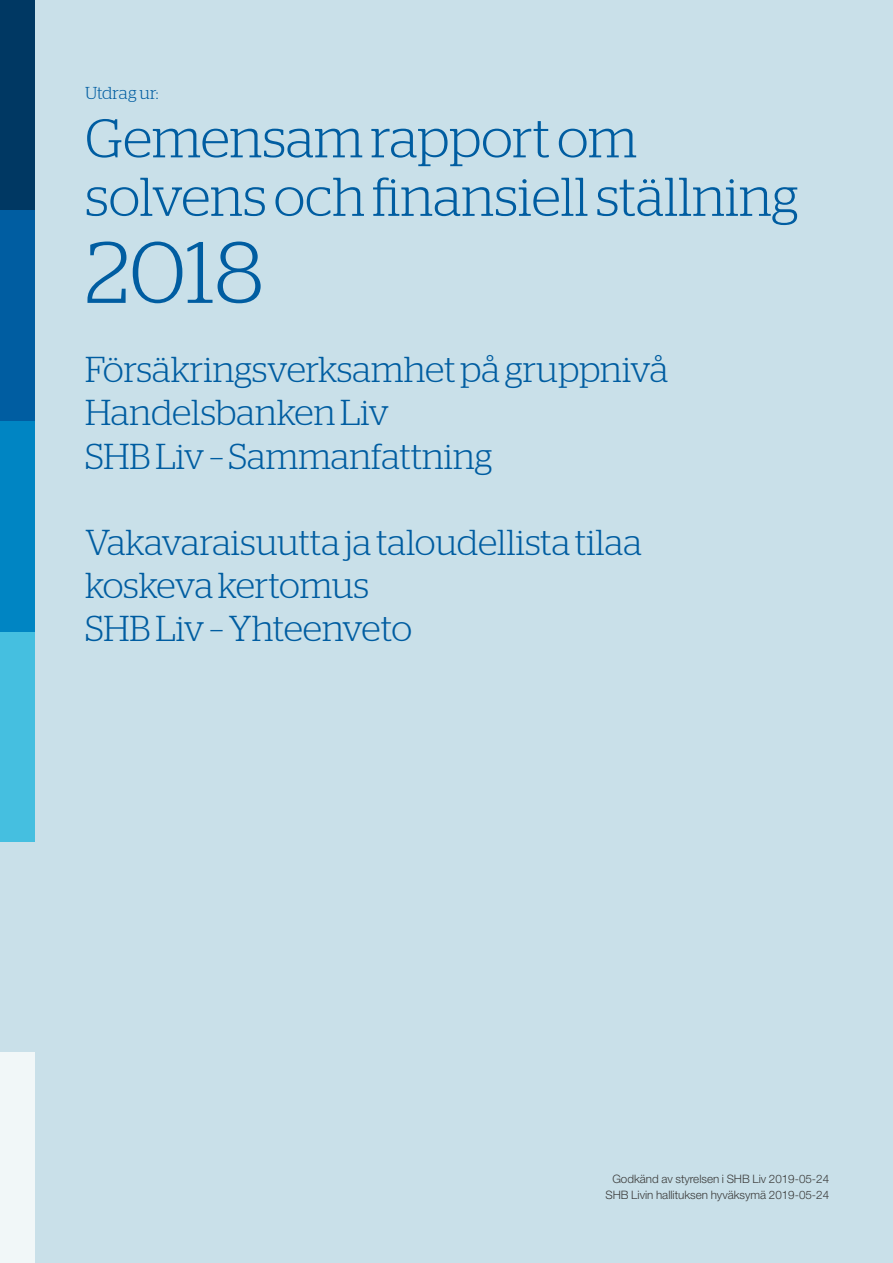
<style>
.page{position:relative;width:893px;height:1263px;background:#c9e0e9}
.page>*{position:absolute;margin:0;border:0;box-sizing:border-box;transform-origin:0 0}
.t1{font:300 87px "Stag";color:#005da1}
.t2{font:300 54.45px/58.5px "Stag";color:#005da1}
.t3{font:300 36px/43.2px "Stag";color:#005da1}
.t4{font:300 17.25px "Stag";color:#005da1}
.t5{font:300 11.7px/15.8px "Helvetica Neue LT Pro";color:#3b3b3a;text-align:center}
</style>
<div class="page">
<div style="left:0;top:0;width:34px;height:210px;background:#003863"></div>
<div style="left:0;top:210px;width:34px;height:211px;background:#005da1"></div>
<div style="left:0;top:631px;width:34px;height:211px;background:#45bfe0"></div>
<div style="left:0;top:421px;width:34px;height:210px;background:#0085c3"></div>
<div style="left:0;top:1052px;width:34px;height:211px;background:#f1f7f8"></div>
<p class="t4" style="left:85px;top:83px;width:75px">Utdrag ur:</p>
<h2 class="t2" style="left:85px;top:108px;width:715px">Gemensam rapport om solvens och finansiell ställning</h2>
<h1 class="t1" style="left:85px;top:223px;width:180px">2018</h1>
<p class="t3" style="left:85px;top:347px;width:585px">Försäkringsverksamhet på gruppnivå<br>Handelsbanken Liv<br>SHB Liv – Sammanfattning</p>
<p class="t3" style="left:85px;top:520px;width:558px">Vakavaraisuutta ja taloudellista tilaa koskeva kertomus<br>SHB Liv – Yhteenveto</p>
<p class="t5" style="left:605px;top:1171px;width:225px">Godkänd av styrelsen i SHB Liv 2019-05-24<br>SHB Livin hallituksen hyväksymä 2019-05-24</p>
</div>
